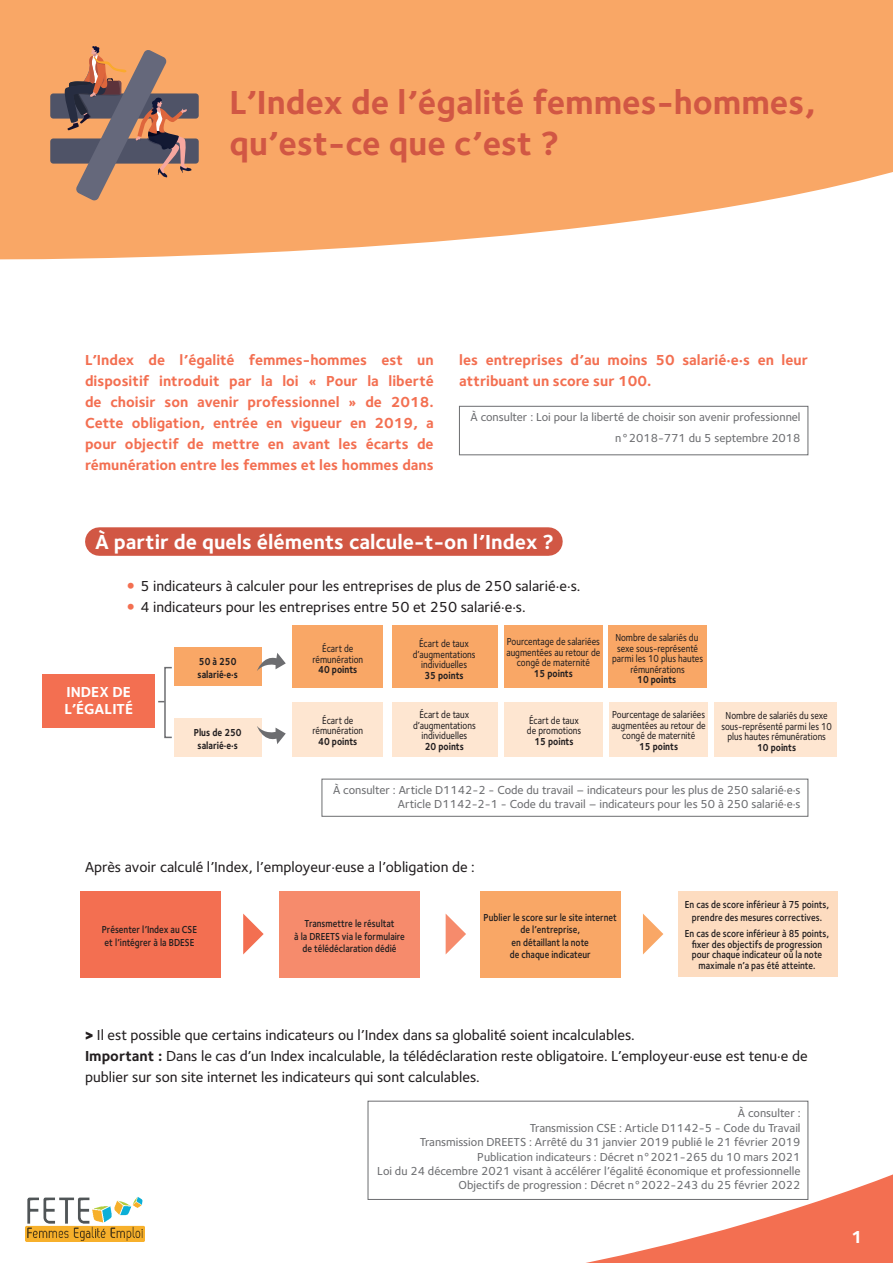
<style>
.page{position:relative;width:893px;height:1263px;background:#fff}
.page>*{position:absolute;margin:0;border:0;box-sizing:border-box;transform-origin:0 0}
.t1{font:700 34.5px/41.4px "Foundry Sterling";color:#d15744}
.t2{font:700 21px "Foundry Sterling";color:#fff}
.t3{font:700 18px "Foundry Sterling";color:#fff}
.t4{font:500 15px/21px "Foundry Sterling";color:#231f20}
.t5{font:700 15px/21px "Foundry Sterling";color:#f36f51;text-align:justify}
.t6{font:700 15px/16.5px "Foundry Sterling";color:#fff}
.t7{font:500 12px/14.4px "Foundry Sterling";color:#6c6d70;text-align:right}
.t8{font:500 10.5px/10.5px "Foundry Sterling";color:#231f20;text-align:center;scale:.85 1}
.t9{font:600 10.5px/12.6px "Foundry Sterling";color:#231f20;text-align:center;scale:.85 1}
.t10{font:700 10.5px/12.6px "Foundry Sterling";color:#231f20;scale:.85 1}
.s1{font-family:"Zapfino";font-weight:400;color:#f36f51}
.s2{font-family:"DIN Pro";font-weight:900}
.s3{font-weight:700}
</style>
<div class="page">
<svg style="left:0;top:0;width:893px;height:260px;background:#f9b177"></svg>
<div style="left:50px;top:93px;width:149px;height:26px;background:#4f5367;border-radius:3px"></div>
<div style="left:50px;top:138px;width:149px;height:26px;background:#4f5367;border-radius:3px"></div>
<svg style="left:62px;top:46px;width:130px;height:154px"></svg>
<div style="left:99px;top:527px;width:449px;height:29px;background:#d15744"></div>
<div style="left:459px;top:406px;width:349px;height:49px;border:1px solid #6c6d70"></div>
<div style="left:368px;top:1101px;width:440px;height:98px;border:1px solid #6c6d70"></div>
<div style="left:322px;top:779px;width:486px;height:37px;border:1px solid #6c6d70"></div>
<svg style="left:386px;top:1114px;width:507px;height:149px"></svg>
<div style="left:43px;top:675px;width:112px;height:53px;background:#f36f51"></div>
<div style="left:174px;top:647px;width:87px;height:39px;background:#f9a766"></div>
<div style="left:293px;top:702px;width:90px;height:54px;background:#fee6d1"></div>
<div style="left:392px;top:702px;width:105px;height:54px;background:#fee6d1"></div>
<div style="left:609px;top:702px;width:99px;height:54px;background:#fee6d1"></div>
<div style="left:504px;top:702px;width:99px;height:54px;background:#fee6d1"></div>
<div style="left:293px;top:625px;width:90px;height:63px;background:#f9a766"></div>
<div style="left:392px;top:625px;width:105px;height:63px;background:#f9a766"></div>
<div style="left:504px;top:625px;width:99px;height:63px;background:#f9a766"></div>
<div style="left:608px;top:625px;width:99px;height:63px;background:#f9a766"></div>
<div style="left:715px;top:702px;width:122px;height:54px;background:#fee6d1"></div>
<div style="left:174px;top:718px;width:87px;height:38px;background:#fee6d1"></div>
<svg style="left:257px;top:653px;width:29px;height:18px"></svg>
<svg style="left:257px;top:726px;width:29px;height:18px"></svg>
<div style="left:164px;top:667px;width:9px;height:71px;border:2px solid #6c6d70"></div>
<div style="left:81px;top:891px;width:140px;height:87px;background:#f36f51"></div>
<div style="left:279px;top:891px;width:140px;height:87px;background:#f68b6c"></div>
<div style="left:480px;top:891px;width:141px;height:86px;background:#f9a766"></div>
<div style="left:678px;top:892px;width:160px;height:85px;background:#fddcc0"></div>
<svg style="left:243px;top:913px;width:21px;height:41px"></svg>
<svg style="left:446px;top:914px;width:20px;height:40px"></svg>
<svg style="left:643px;top:913px;width:20px;height:41px"></svg>
<img style="left:25px;top:1197px;width:120px;height:44px">
<h1 class="t1" style="left:230px;top:83px;width:587px">L’Index de l’égalité femmes-hommes, qu’est-ce que c’est ?</h1>
<p class="t5" style="left:85px;top:350px;width:350px">L’Index de l’égalité femmes-hommes est un dispositif introduit par la loi « Pour la liberté de choisir son avenir professionnel » de 2018.<br>Cette obligation, entrée en vigueur en 2019, a pour objectif de mettre en avant les écarts de rémunération entre les femmes et les hommes dans</p>
<p class="t5" style="left:459px;top:350px;width:350px">les entreprises d’au moins 50 salarié∙e∙s en leur attribuant un score sur 100.</p>
<p class="t7" style="left:470px;top:407px;width:332px;line-height:21px">À consulter : Loi pour la liberté de choisir son avenir professionnel n°2018-771 du 5 septembre 2018</p>
<h2 class="t2" style="left:95px;top:529px;width:460px">À partir de quels éléments calcule-t-on l’Index ?</h2>
<p class="t4" style="left:118px;top:575px;width:464px"><span class="s1">•</span> 5 indicateurs à calculer pour les entreprises de plus de 250 salarié∙e∙s.</p>
<p class="t4" style="left:118px;top:596px;width:409px"><span class="s1">•</span> 4 indicateurs pour les entreprises entre 50 et 250 salarié·e·s.</p>
<p class="t6" style="left:64px;top:684px;width:70px">INDEX DE<br>L’ÉGALITÉ</p>
<p class="t10" style="left:198px;top:656px;width:49px">50 à 250 salarié·e·s</p>
<p class="t10" style="left:194px;top:726px;width:58px;text-align:center">Plus de 250 salarié·e·s</p>
<p class="t8" style="left:312px;top:644px;width:61px">Écart de rémunération</p>
<p class="t10" style="left:318px;top:664px;width:48px">40 points</p>
<p class="t8" style="left:312px;top:715px;width:61px">Écart de rémunération</p>
<p class="t10" style="left:318px;top:735px;width:48px">40 points</p>
<p class="t8" style="left:413px;top:638px;width:75px">Écart de taux d’augmentations individuelles</p>
<p class="t10" style="left:425px;top:669px;width:48px">35 points</p>
<p class="t8" style="left:413px;top:710px;width:75px">Écart de taux d’augmentations individuelles</p>
<p class="t10" style="left:425px;top:740px;width:48px">20 points</p>
<p class="t8" style="left:506px;top:637px;width:112px">Pourcentage de salariées augmentées au retour de congé de maternité</p>
<p class="t10" style="left:534px;top:667px;width:48px">15 points</p>
<p class="t8" style="left:527px;top:715px;width:65px;text-align:left">Écart de taux de promotions</p>
<p class="t10" style="left:534px;top:735px;width:48px">15 points</p>
<p class="t8" style="left:612px;top:633px;width:109px">Nombre de salariés du sexe sous-représenté parmi les 10 plus hautes rémunérations</p>
<p class="t10" style="left:637px;top:674px;width:48px">10 points</p>
<p class="t8" style="left:612px;top:710px;width:112px">Pourcentage de salariées augmentées au retour de congé de maternité</p>
<p class="t10" style="left:639px;top:740px;width:48px">15 points</p>
<p class="t8" style="left:721px;top:710px;width:132px">Nombre de salariés du sexe sous-représenté parmi les 10 plus hautes rémunérations</p>
<p class="t10" style="left:757px;top:741px;width:48px">10 points</p>
<p class="t7" style="left:333px;top:783px;width:469px">À consulter : Article D1142-2 - Code du travail – indicateurs pour les plus de 250 salarié·e·s<br>Article D1142-2-1 - Code du travail – indicateurs pour les 50 à 250 salarié·e·s</p>
<p class="t4" style="left:85px;top:857px;width:391px">Après avoir calculé l’Index, l’employeur·euse a l’obligation de :</p>
<p class="t9" style="left:102px;top:924px;width:113px;text-align:left">Présenter l’Index au CSE et l’intégrer à la BDESE</p>
<p class="t9" style="left:294px;top:917px;width:132px">Transmettre le résultat<br>à la DREETS via le formulaire de télédéclaration dédié</p>
<p class="t9" style="left:484px;top:911px;width:158px">Publier le score sur le site internet de l’entreprise,<br>en détaillant la note<br>de chaque indicateur</p>
<p class="t9" style="left:685px;top:898px;width:171px">En cas de score inférieur à 75 points, prendre des mesures correctives.</p>
<p class="t9" style="left:685px;top:928px;width:171px;line-height:10.5px">En cas de score inférieur à 85 points, fixer des objectifs de progression pour chaque indicateur où la note maximale n’a pas été atteinte.</p>
<p class="t4" style="left:85px;top:1025px;width:724px"><span class="s2">&gt;</span> Il est possible que certains indicateurs ou l’Index dans sa globalité soient incalculables.<br><span class="s3">Important :</span> Dans le cas d’un Index incalculable, la télédéclaration reste obligatoire. L’employeur·euse est tenu·e de publier sur son site internet les indicateurs qui sont calculables.</p>
<p class="t7" style="left:377px;top:1106px;width:425px">À consulter :<br>Transmission CSE : Article D1142-5 - Code du Travail<br>Transmission DREETS : Arrêté du 31 janvier 2019 publié le 21 février 2019<br>Publication indicateurs : Décret n°2021-265 du 10 mars 2021<br>Loi du 24 décembre 2021 visant à accélérer l’égalité économique et professionnelle Objectifs de progression : Décret n°2022-243 du 25 février 2022</p>
<h3 class="t3" style="left:851px;top:1226px;width:13px">1</h3>
</div>
